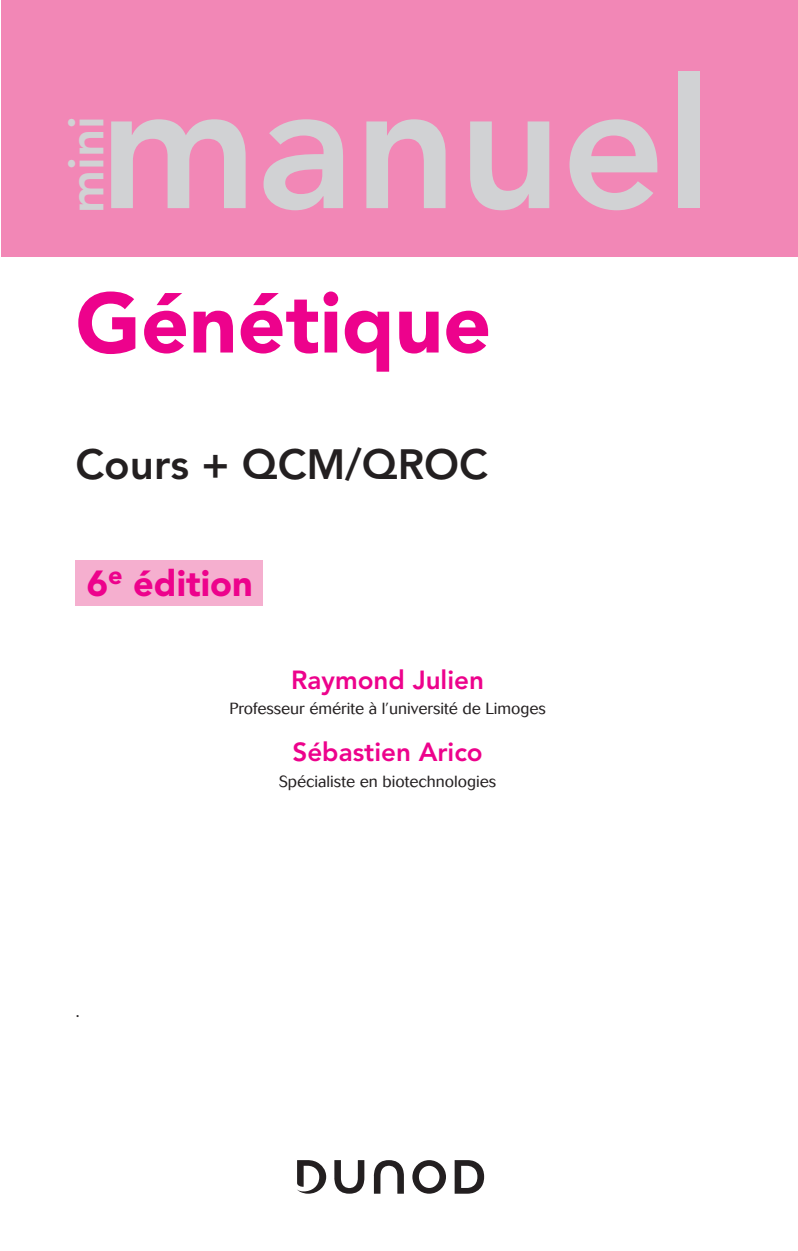
<style>
.page{position:relative;width:798px;height:1251px;background:#fff}
.page>*{position:absolute;margin:0;border:0;box-sizing:border-box;transform-origin:0 0}
.t1{font:800 180.6px "Avenir LT Std";color:#d1d2d4}
.PTitreOuvrageTit{font:900 84px "Avenir LT Std";color:#ed028c}
.t2{font:800 49.4px "Avenir LT Std";color:#d1d2d4}
.PTitreExo{font:800 42px "Avenir LT Std";color:#231f20}
.PTitreFonction{font:900 36px "Avenir LT Std";color:#ed028c}
.PTitreAuteur{font:800 26px "Avenir LT Std";color:#ed028c}
.PIVTxtCopy{font:18px "Palatino LT Std";color:#231f20}
.PTitreFonction-2{font:300 16px "Cosmos";color:#231f20}
</style>
<div class="page">
<div style="left:75px;top:560px;width:187px;height:45px;background:#f5afcf"></div>
<div style="left:2px;top:0;width:795px;height:257px;background:#f287b6"></div>
<svg style="left:297px;top:1160px;width:29px;height:33px"></svg>
<svg style="left:373px;top:1160px;width:30px;height:33px"></svg>
<svg style="left:334px;top:1160px;width:30px;height:33px"></svg>
<svg style="left:412px;top:1160px;width:33px;height:33px"></svg>
<svg style="left:454px;top:1160px;width:30px;height:33px"></svg>
<p class="t1" style="left:100px;top:38px;width:613px">manuel</p>
<p class="t2" style="left:57px;top:213px;width:98px;rotate:-90deg">mini</p>
<p class="PTitreOuvrageTit" style="left:75px;top:272px;width:417px">Génétique</p>
<p class="PTitreExo" style="left:75px;top:439px;width:414px">Cours + QCM/QROC</p>
<p class="PTitreFonction" style="left:87px;top:562px;width:167px">6<sup>e</sup> édition</p>
<p class="PIVTxtCopy" style="left:75px;top:1000px;width:6px">.</p>
<p class="PTitreAuteur" style="left:291px;top:664px;width:194px">Raymond Julien</p>
<p class="PTitreFonction-2" style="left:229px;top:699px;width:318px">Professeur émérite à l’université de Limoges</p>
<p class="PTitreAuteur" style="left:292px;top:737px;width:192px">Sébastien Arico</p>
<p class="PTitreFonction-2" style="left:279px;top:772px;width:218px">Spécialiste en biotechnologies</p>
</div>
